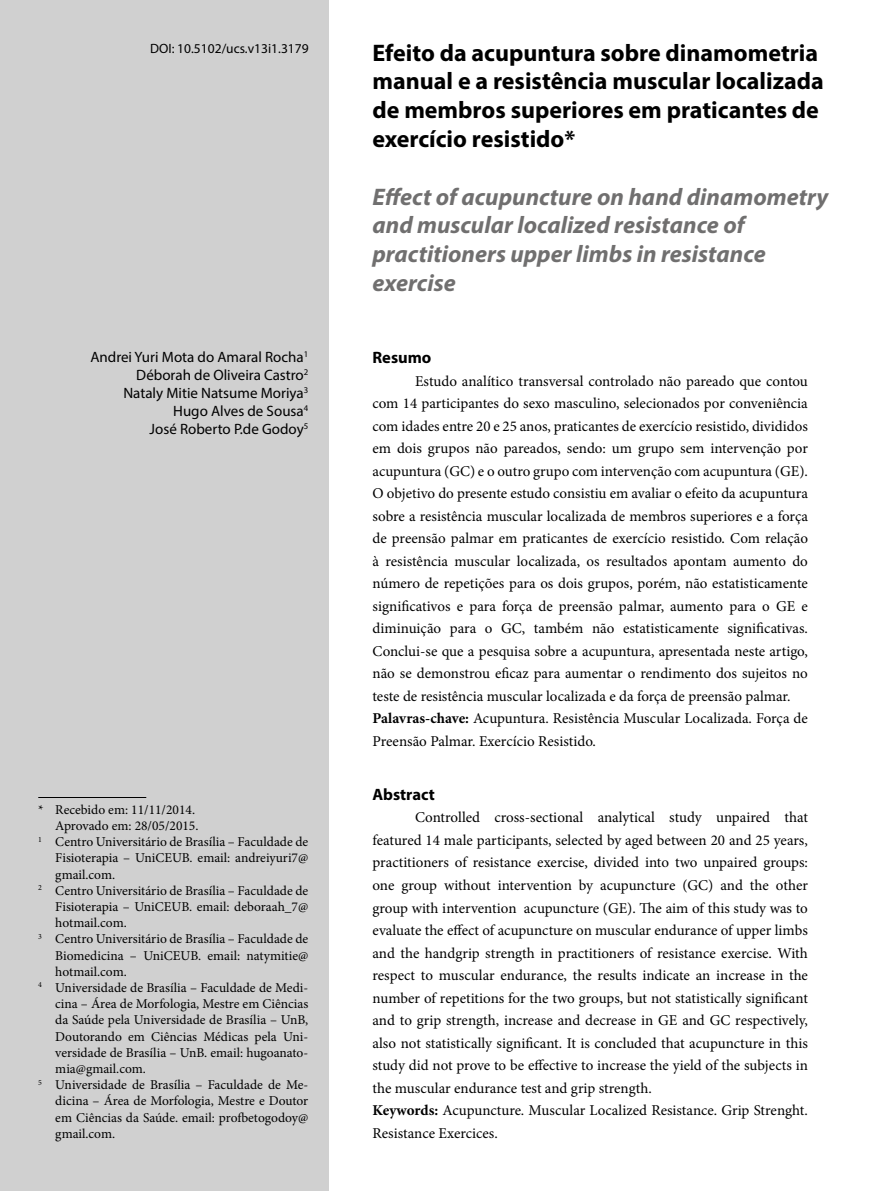
<style>
.page{position:relative;width:893px;height:1191px;background:#fff}
.page>*{position:absolute;margin:0;border:0;box-sizing:border-box;transform-origin:0 0}
.t1{font:700 24px/28.8px "Myriad Pro";color:#000}
.t2{font:italic 700 24px/28.8px "Myriad Pro";color:#706f6f}
.t3{font:700 16.5px "Myriad Pro";color:#000}
.t4{font:15px/22.5px "Minion Pro";color:#000}
.t5{font:15px/18px "Myriad Pro";color:#000;text-align:right}
.t6{font:13.5px "Minion Pro";color:#000}
.t7{font:13.5px "Myriad Pro";color:#000}
.s1{font-weight:700}
</style>
<div class="page">
<div style="left:0;top:0;width:329px;height:1191px;background:#d0d0d0"></div>
<hr style="left:38px;top:797px;width:108px;height:1px;background:#000">
<p class="t7" style="left:150px;top:40px;width:160px">DOI: 10.5102/ucs.v13i1.3179</p>
<p class="t5" style="left:90px;top:348px;width:219px">Andrei Yuri Mota do Amaral Rocha<sup>1<br></sup>Déborah de Oliveira Castro<sup>2<br></sup>Nataly Mitie Natsume Moriya<sup>3<br></sup>Hugo Alves de Sousa<sup>4<br></sup>José Roberto P.de Godoy<sup>5</sup></p>
<p class="t6" style="left:38px;top:800px;width:158px">* Recebido em: 11/11/2014.</p>
<p class="t6" style="left:55px;top:816px;width:145px">Aprovado em: 28/05/2015.</p>
<p class="t6" style="left:38px;top:832px;width:271px"><sup>1</sup> Centro Universitário de Brasília – Faculdade de</p>
<p class="t6" style="left:55px;top:849px;width:254px">Fisioterapia – UniCEUB. email: andreiyuri7@</p>
<p class="t6" style="left:55px;top:865px;width:61px">gmail.com.</p>
<p class="t6" style="left:38px;top:881px;width:271px"><sup>2</sup> Centro Universitário de Brasília – Faculdade de</p>
<p class="t6" style="left:55px;top:897px;width:254px">Fisioterapia – UniCEUB. email: deboraah_7@</p>
<p class="t6" style="left:55px;top:913px;width:73px">hotmail.com.</p>
<p class="t6" style="left:38px;top:930px;width:271px"><sup>3</sup> Centro Universitário de Brasília – Faculdade de</p>
<p class="t6" style="left:55px;top:946px;width:254px">Biomedicina – UniCEUB. email: natymitie@</p>
<p class="t6" style="left:55px;top:962px;width:73px">hotmail.com.</p>
<p class="t6" style="left:38px;top:978px;width:271px"><sup>4</sup> Universidade de Brasília – Faculdade de Medi-</p>
<p class="t6" style="left:55px;top:994px;width:255px">cina – Área de Morfologia, Mestre em Ciências</p>
<p class="t6" style="left:55px;top:1011px;width:255px">da Saúde pela Universidade de Brasília – UnB,</p>
<p class="t6" style="left:55px;top:1027px;width:254px">Doutorando em Ciências Médicas pela Uni-</p>
<p class="t6" style="left:55px;top:1043px;width:254px">versidade de Brasília – UnB. email: hugoanato-</p>
<p class="t6" style="left:55px;top:1059px;width:92px">mia@gmail.com.</p>
<p class="t6" style="left:38px;top:1075px;width:272px"><sup>5</sup> Universidade de Brasília – Faculdade de Me-</p>
<p class="t6" style="left:55px;top:1092px;width:254px">dicina – Área de Morfologia, Mestre e Doutor</p>
<p class="t6" style="left:55px;top:1108px;width:254px">em Ciências da Saúde. email: profbetogodoy@</p>
<p class="t6" style="left:55px;top:1124px;width:61px">gmail.com.</p>
<h1 class="t1" style="left:372px;top:37px;width:453px">Efeito da acupuntura sobre dinamometria manual e a resistência muscular localizada de membros superiores em praticantes de exercício resistido*</h1>
<h1 class="t2" style="left:372px;top:181px;width:457px">Effect of acupuncture on hand dinamometry and muscular localized resistance of practitioners upper limbs in resistance exercise</h1>
<p class="t3" style="left:372px;top:347px;width:60px">Resumo</p>
<p class="t4" style="left:372px;top:370px;width:437px;text-indent:43px">Estudo analítico transversal controlado não pareado que contou com 14 participantes do sexo masculino, selecionados por conveniência com idades entre 20 e 25 anos, praticantes de exercício resistido, divididos em dois grupos não pareados, sendo: um grupo sem intervenção por acupuntura (GC) e o outro grupo com intervenção com acupuntura (GE).<br>O objetivo do presente estudo consistiu em avaliar o efeito da acupuntura sobre a resistência muscular localizada de membros superiores e a força de preensão palmar em praticantes de exercício resistido. Com relação à resistência muscular localizada, os resultados apontam aumento do número de repetições para os dois grupos, porém, não estatisticamente significativos e para força de preensão palmar, aumento para o GE e diminuição para o GC, também não estatisticamente significativas.<br>Conclui-se que a pesquisa sobre a acupuntura, apresentada neste artigo, não se demonstrou eficaz para aumentar o rendimento dos sujeitos no teste de resistência muscular localizada e da força de preensão palmar.<br><span class="s1">Palavras-chave:</span> Acupuntura. Resistência Muscular Localizada. Força de Preensão Palmar. Exercício Resistido.</p>
<p class="t3" style="left:372px;top:783px;width:64px">Abstract</p>
<p class="t4" style="left:372px;top:806px;width:437px;text-indent:43px">Controlled cross-sectional analytical study unpaired that featured 14 male participants, selected by aged between 20 and 25 years, practitioners of resistance exercise, divided into two unpaired groups: one group without intervention by acupuncture (GC) and the other group with intervention acupuncture (GE). The aim of this study was to evaluate the effect of acupuncture on muscular endurance of upper limbs and the handgrip strength in practitioners of resistance exercise. With respect to muscular endurance, the results indicate an increase in the number of repetitions for the two groups, but not statistically significant and to grip strength, increase and decrease in GE and GC respectively, also not statistically significant. It is concluded that acupuncture in this study did not prove to be effective to increase the yield of the subjects in the muscular endurance test and grip strength.<br><span class="s1">Keywords:</span> Acupuncture. Muscular Localized Resistance. Grip Strenght.<br>Resistance Exercices.</p>
</div>
